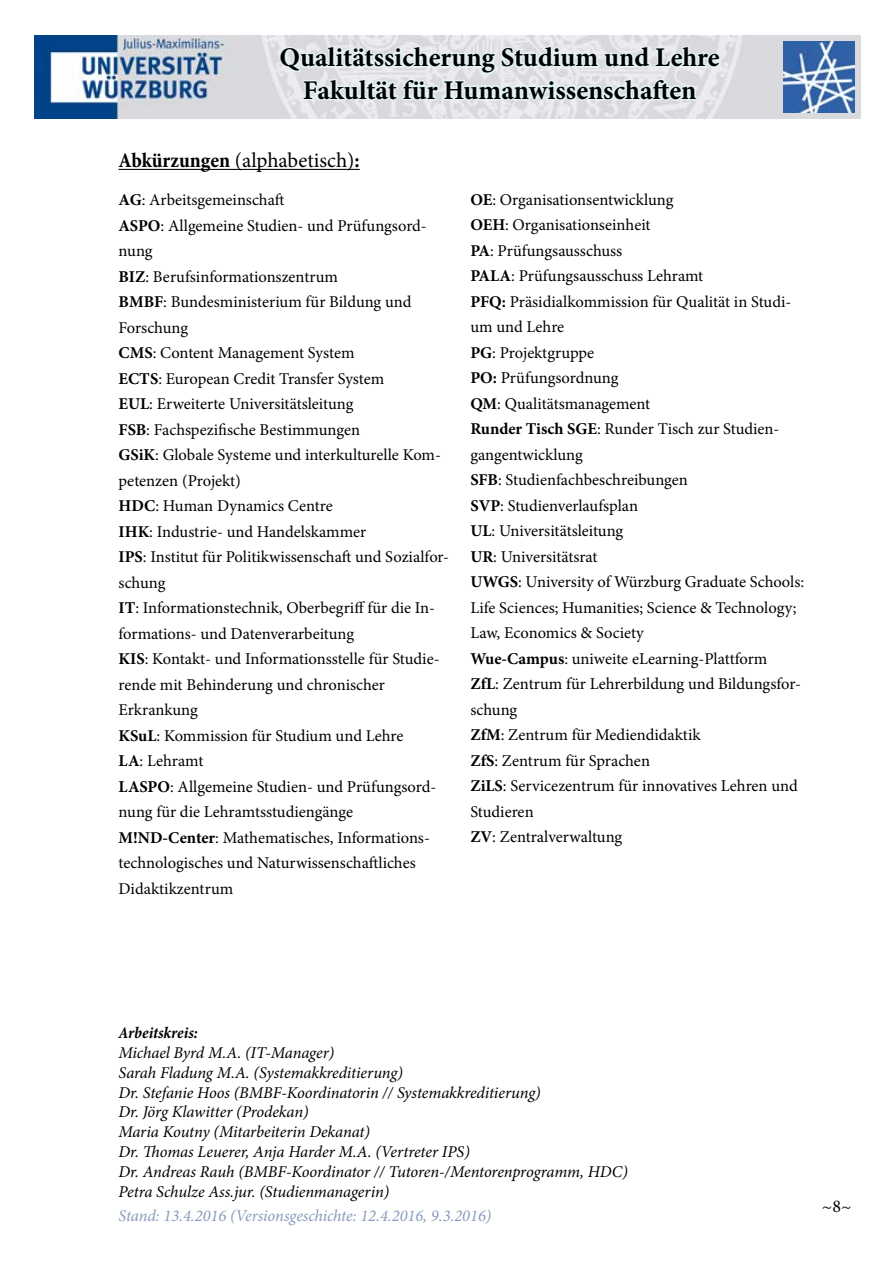
<style>
.page{position:relative;width:893px;height:1263px;background:#fff}
.page>*{position:absolute;margin:0;border:0;box-sizing:border-box;transform-origin:0 0}
.t1{font:700 27px/32.4px "Minion Pro";color:#000;text-align:center}
.t2{font:21px "Minion Pro";letter-spacing:-.005em;color:#000}
.t3{font:18px "Minion Pro";color:#000}
.t4{font:16.5px/25.5px "Minion Pro";color:#000}
.t5{font:italic 16.5px/19.8px "Minion Pro";letter-spacing:-.01em;color:#000}
.t6{font:italic 16.5px "Minion Pro";letter-spacing:-.005em;color:#889abd}
.t7{font:italic 700 condensed 16.5px "Minion Pro";letter-spacing:-.005em;color:#000}
.s1{font-weight:700;font-stretch:condensed}
.s2{font-weight:700}
</style>
<div class="page">
<img style="left:34px;top:35px;width:826px;height:83px">
<img style="left:783px;top:42px;width:71px;height:71px">
<hr style="left:119px;top:169px;width:241px;height:1px;background:#000">
<svg style="left:278px;top:43px;width:445px;height:72px;background:#e1e7ec"></svg>
<h1 class="t1" style="left:279px;top:41px;width:442px">Qualitätssicherung Studium und Lehre<br>Fakultät für Humanwissenschaften</h1>
<p class="t2" style="left:119px;top:147px;width:243px"><span class="s1">Abkürzungen</span> (alphabetisch)<span class="s1">:</span></p>
<p class="t4" style="left:119px;top:187px;width:332px"><span class="s2">AG</span>: Arbeitsgemeinschaft<br><span class="s2">ASPO</span>: Allgemeine Studien- und Prüfungsord&shy;nung<br><span class="s2">BIZ</span>: Berufsinformationszentrum<br><span class="s2">BMBF</span>: Bundesministerium für Bildung und Forschung<br><span class="s2">CMS</span>: Content Management System<br><span class="s2">ECTS</span>: European Credit Transfer System<br><span class="s2">EUL</span>: Erweiterte Universitätsleitung<br><span class="s2">FSB</span>: Fachspezifische Bestimmungen<br><span class="s2">GSiK</span>: Globale Systeme und interkulturelle Kom&shy;petenzen (Projekt)<br><span class="s2">HDC</span>: Human Dynamics Centre<br><span class="s2">IHK</span>: Industrie- und Handelskammer<br><span class="s2">IPS</span>: Institut für Politikwissenschaft und Sozialfor&shy;schung<br><span class="s2">IT</span>: Informationstechnik, Oberbegriff für die In&shy;formations- und Datenverarbeitung<br><span class="s2">KIS</span>: Kontakt- und Informationsstelle für Studie&shy;rende mit Behinderung und chronischer Erkrankung<br><span class="s2">KSuL</span>: Kommission für Studium und Lehre<br><span class="s2">LA</span>: Lehramt<br><span class="s2">LASPO</span>: Allgemeine Studien- und Prüfungsord&shy;nung für die Lehramtsstudiengänge <span class="s2">M!ND-Center</span>: Mathematisches, Informations&shy;technologisches und Naturwissenschaftliches Didaktikzentrum</p>
<p class="t4" style="left:470px;top:187px;width:335px"><span class="s2">OE</span>: Organisationsentwicklung<br><span class="s2">OEH</span>: Organisationseinheit<br><span class="s2">PA</span>: Prüfungsausschuss<br><span class="s2">PALA</span>: Prüfungsausschuss Lehramt<br><span class="s2">PFQ:</span> Präsidialkommission für Qualität in Studi&shy;um und Lehre<br><span class="s2">PG</span>: Projektgruppe<br><span class="s2">PO:</span> Prüfungsordnung<br><span class="s2">QM</span>: Qualitätsmanagement<br><span class="s2">Runder Tisch SGE</span>: Runder Tisch zur Studien&shy;gangentwicklung<br><span class="s2">SFB</span>: Studienfachbeschreibungen<br><span class="s2">SVP</span>: Studienverlaufsplan<br><span class="s2">UL</span>: Universitätsleitung<br><span class="s2">UR</span>: Universitätsrat<br><span class="s2">UWGS</span>: University of Würzburg Graduate Schools:<br>Life Sciences; Humanities; Science &amp; Technology;<br>Law, Economics &amp; Society<br><span class="s2">Wue-Campus</span>: uniweite eLearning-Plattform<br><span class="s2">ZfL</span>: Zentrum für Lehrerbildung und Bildungsfor&shy;schung<br><span class="s2">ZfM</span>: Zentrum für Mediendidaktik<br><span class="s2">ZfS</span>: Zentrum für Sprachen<br><span class="s2">ZiLS</span>: Servicezentrum für innovatives Lehren und<br>Studieren<br><span class="s2">ZV</span>: Zentralverwaltung</p>
<p class="t7" style="left:119px;top:1021px;width:81px">Arbeitskreis:</p>
<p class="t5" style="left:119px;top:1043px;width:511px">Michael Byrd M.A. (IT-Manager)<br>Sarah Fladung M.A. (Systemakkreditierung)<br>Dr. Stefanie Hoos (BMBF-Koordinatorin // Systemakkreditierung)<br>Dr. Jörg Klawitter (Prodekan)<br>Maria Koutny (Mitarbeiterin Dekanat)<br>Dr. Thomas Leuerer, Anja Harder M.A. (Vertreter IPS)<br>Dr. Andreas Rauh (BMBF-Koordinator // Tutoren-/Mentorenprogramm, HDC)<br>Petra Schulze Ass.jur. (Studienmanagerin)</p>
<p class="t6" style="left:119px;top:1204px;width:374px">Stand: 13.4.2016 (Versionsgeschichte: 12.4.2016, 9.3.2016)</p>
<p class="t3" style="left:822px;top:1194px;width:31px">~8~</p>
</div>
